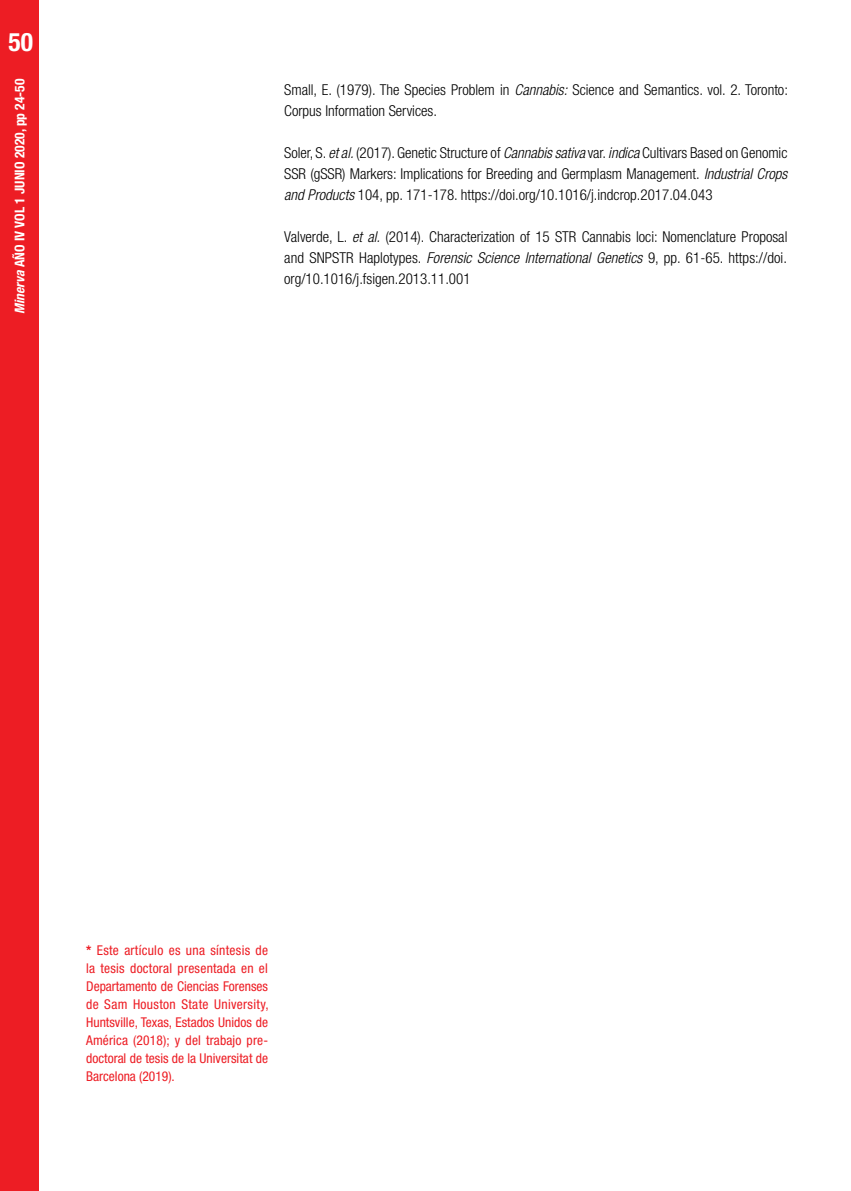
<style>
.page{position:relative;width:851px;height:1191px;background:#fff}
.page>*{position:absolute;margin:0;border:0;box-sizing:border-box;transform-origin:0 0}
.t1{font:700 condensed 25.5px "Helvetica Neue LT Std";color:#fff}
.t2{font:300 condensed 15px/21px "Helvetica Neue LT Std";color:#000;text-align:justify}
.t3{font:condensed 13.5px/18px "Helvetica Neue LT Std";color:#ed1d24;text-align:justify}
.t4{font:700 condensed 13.5px "Helvetica Neue LT Std";color:#fff}
.s1{font-style:italic}
.s2{font-weight:700}
</style>
<div class="page">
<div style="left:0;top:0;width:38px;height:1191px;background:#ed1d24"></div>
<h1 class="t1" style="left:8px;top:27px;width:26px">50</h1>
<p class="t4" style="left:10px;top:321px;width:236px;rotate:-90deg"><span class="s1">Minerva</span> AÑO IV VOL 1 JUNIO 2020, p 06-23</p>
<p class="t4" style="left:12px;top:314px;width:236px;rotate:-90deg"><span class="s1">Minerva</span> AÑO IV VOL 1 JUNIO 2020, pp 24-50</p>
<p class="t2" style="left:284px;top:79px;width:505px">Small, E. (1979). The Species Problem in <span class="s1">Cannabis:</span> Science and Semantics. vol. 2. Toronto:<br>Corpus Information Services.</p>
<p class="t2" style="left:284px;top:142px;width:504px">Soler, S. <span class="s1">et al.</span> (2017). Genetic Structure of <span class="s1">Cannabis sativa</span> var. <span class="s1">indica</span> Cultivars Based on Genomic SSR (gSSR) Markers: Implications for Breeding and Germplasm Management. <span class="s1">Industrial Crops and Products</span> 104, pp. 171-178. https://doi.org/10.1016/j.indcrop.2017.04.043</p>
<p class="t2" style="left:284px;top:226px;width:504px">Valverde, L. <span class="s1">et al.</span> (2014). Characterization of 15 STR Cannabis loci: Nomenclature Proposal and SNPSTR Haplotypes. <span class="s1">Forensic Science International Genetics</span> 9, pp. 61-65. https://doi. org/10.1016/j.fsigen.2013.11.001</p>
<p class="t3" style="left:86px;top:941px;width:184px"><span class="s2">*</span> Este artículo es una síntesis de la tesis doctoral presentada en el Departamento de Ciencias Forenses de Sam Houston State University, Huntsville, Texas, Estados Unidos de América (2018); y del trabajo pre&shy;doctoral de tesis de la Universitat de Barcelona (2019).</p>
</div>
